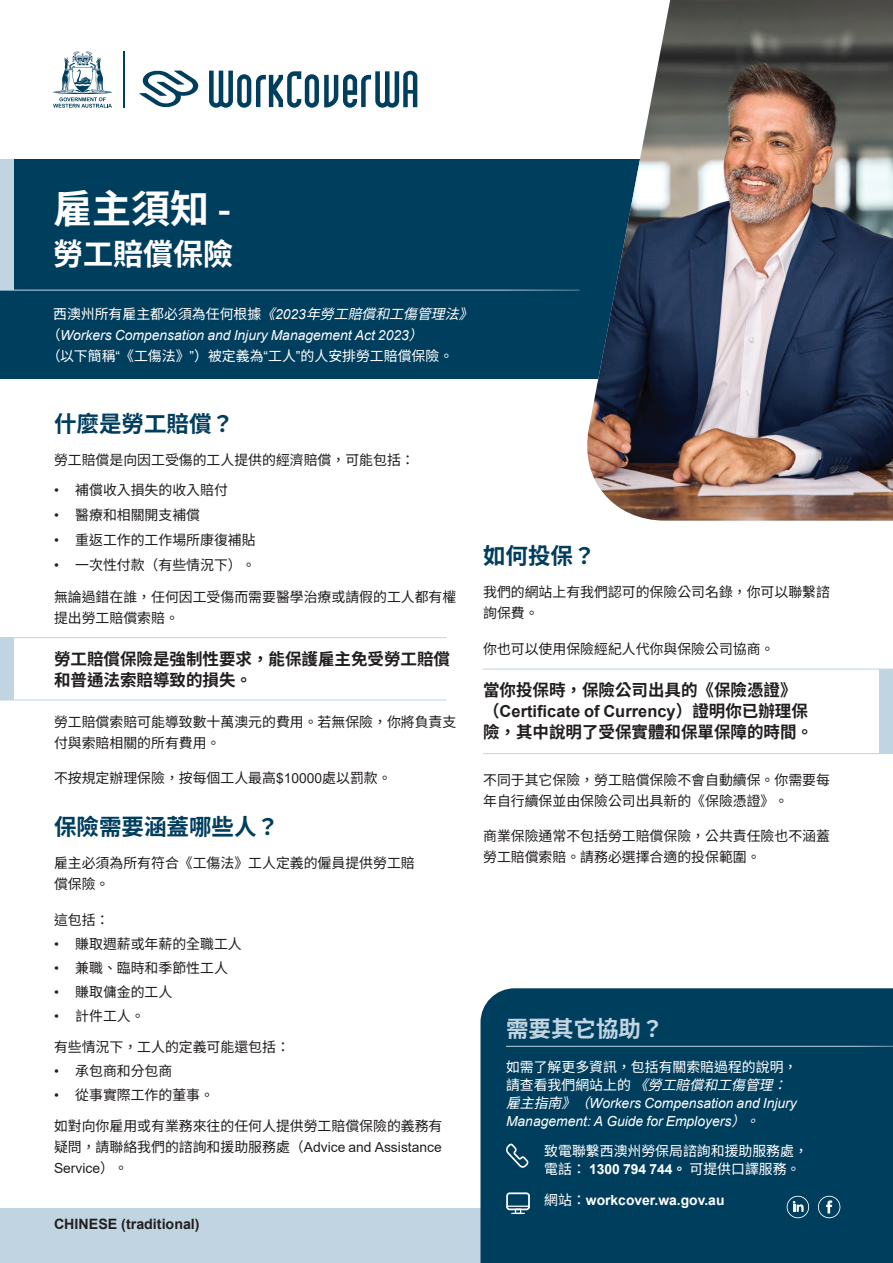
<style>
.page{position:relative;width:893px;height:1263px;background:#fff}
.page>*{position:absolute;margin:0;border:0;box-sizing:border-box;transform-origin:0 0}
.Cover_Page_Headings_Myriad_Pro{font:700 39px "Noto Sans TC";color:#fff}
.Cover_Page_Headings_Myriad_Pro-2{font:700 30px "Noto Sans TC";color:#fff}
._15pt_Heading{font:700 22.5px "Noto Sans TC";color:#003e5e}
._15pt_Heading-2{font:700 22.5px "Noto Sans TC";color:#c0d4e1}
.Highlighted_Section{font:700 16.5px/21px "Noto Sans TC";color:#231f20}
.H4_10pt_Bold_Heading{font:700 14.25px "Arial";color:#231f20}
.Body{font:13.8px/21px "Noto Sans TC";color:#231f20}
.Body-2{font:italic 13.8px/18px "Arial";color:#fff}
.Body_dot_point{font:13.8px "Noto Sans TC";color:#231f20}
.Body-3{font:13.8px/18px "Noto Sans TC";color:#fff}
.Body-4{font:700 13.8px "Arial";color:#fff}
.s1{font-family:"Myriad Pro"}
.s2{font-family:"Noto Sans TC";font-style:normal}
.s3{font-family:"Noto Sans TC"}
.s4{font-style:normal}
.s5{font-family:"Arial"}
.s6{font-family:"Arial";font-weight:700}
.s7{font-weight:700}
.s8{font-family:"Noto Sans TC";font-weight:400}
</style>
<div class="page">
<div style="left:0;top:1209px;width:893px;height:54px;background:#c0d4e1"></div>
<div style="left:480px;top:988px;width:413px;height:275px;background:#003e5e"></div>
<div style="left:0;top:159px;width:893px;height:220px;background:#003e5e"></div>
<hr style="left:0;top:290px;width:580px;height:1px;background:#c0d4e1">
<svg style="left:139px;top:70px;width:59px;height:37px"></svg>
<svg style="left:209px;top:71px;width:208px;height:37px"></svg>
<hr style="left:123px;top:51px;width:2px;height:57px;background:#003e5e">
<svg style="left:53px;top:51px;width:59px;height:57px"></svg>
<div style="left:0;top:159px;width:14px;height:131px;background:#c0d4e1"></div>
<hr style="left:506px;top:1046px;width:387px;height:1px;background:#c0d4e1">
<svg style="left:787px;top:1196px;width:22px;height:22px"></svg>
<svg style="left:818px;top:1196px;width:22px;height:22px"></svg>
<hr style="left:0;top:700px;width:446px;height:1px;background:#c0d4e1">
<hr style="left:483px;top:753px;width:410px;height:1px;background:#c0d4e1">
<hr style="left:0;top:637px;width:446px;height:1px;background:#c0d4e1">
<hr style="left:483px;top:669px;width:410px;height:1px;background:#c0d4e1">
<div style="left:0;top:638px;width:14px;height:62px;background:#c0d4e1"></div>
<div style="left:880px;top:669px;width:13px;height:84px;background:#c0d4e1"></div>
<svg style="left:506px;top:1143px;width:23px;height:25px"></svg>
<svg style="left:506px;top:1192px;width:24px;height:22px"></svg>
<hr style="left:507px;top:1205px;width:22px;height:2px;background:#fff">
<img style="left:579px;top:0;width:314px;height:521px">
<p class="Cover_Page_Headings_Myriad_Pro" style="left:53px;top:187px;width:179px">雇主須知 <span class="s1">-</span></p>
<p class="Cover_Page_Headings_Myriad_Pro-2" style="left:53px;top:237px;width:182px">勞工賠償保險</p>
<p class="Body-2" style="left:47px;top:304px;width:436px;line-height:21px;text-indent:6px"><span class="s2">西澳州所有雇主都必須為任何根據</span><span class="s3">《</span>2023<span class="s3">年勞工賠償和工傷管理法》</span><span class="s2">（</span>Workers Compensation and Injury Management Act 2023<span class="s3">）<br></span><span class="s2">（以下簡稱</span><span class="s4">“</span><span class="s2">《工傷法》</span><span class="s4">”</span><span class="s2">）被定義為</span><span class="s4">“</span><span class="s2">工人</span><span class="s4">”</span><span class="s2">的人安排勞工賠償保險。</span></p>
<p class="_15pt_Heading" style="left:54px;top:412px;width:181px">什麼是勞工賠償？</p>
<p class="Body" style="left:54px;top:450px;width:362px">勞工賠償是向因工受傷的工人提供的經濟賠償，可能包括：</p>
<p class="Body_dot_point" style="left:54px;top:482px;width:175px"><span class="s5">•</span> 補償收入損失的收入賠付</p>
<p class="Body_dot_point" style="left:54px;top:507px;width:148px"><span class="s5">•</span> 醫療和相關開支補償</p>
<p class="Body_dot_point" style="left:54px;top:532px;width:203px"><span class="s5">•</span> 重返工作的工作場所康復補貼</p>
<p class="Body_dot_point" style="left:54px;top:558px;width:203px"><span class="s5">•</span> 一次性付款（有些情況下）。</p>
<p class="Body" style="left:54px;top:587px;width:404px">無論過錯在誰，任何因工受傷而需要醫學治療或請假的工人都有權提出勞工賠償索賠。</p>
<p class="Highlighted_Section" style="left:54px;top:649px;width:397px">勞工賠償保險是強制性要求，能保護雇主免受勞工賠償和普通法索賠導致的損失。</p>
<p class="Body" style="left:54px;top:711px;width:404px">勞工賠償索賠可能導致數十萬澳元的費用。若無保險，你將負責支付與索賠相關的所有費用。</p>
<p class="Body" style="left:54px;top:768px;width:339px">不按規定辦理保險，按每個工人最高<span class="s5">$10000</span>處以罰款。</p>
<p class="_15pt_Heading" style="left:54px;top:814px;width:226px">保險需要涵蓋哪些人？</p>
<p class="Body" style="left:54px;top:852px;width:362px">雇主必須為所有符合《工傷法》工人定義的僱員提供勞工賠償保險。</p>
<p class="Body" style="left:54px;top:909px;width:57px">這包括：</p>
<p class="Body_dot_point" style="left:54px;top:936px;width:189px"><span class="s5">•</span> 賺取週薪或年薪的全職工人</p>
<p class="Body_dot_point" style="left:54px;top:960px;width:175px"><span class="s5">•</span> 兼職、臨時和季節性工人</p>
<p class="Body_dot_point" style="left:54px;top:984px;width:120px"><span class="s5">•</span> 賺取傭金的工人</p>
<p class="Body_dot_point" style="left:54px;top:1008px;width:92px"><span class="s5">•</span> 計件工人。</p>
<p class="Body" style="left:54px;top:1037px;width:237px">有些情況下，工人的定義可能還包括：</p>
<p class="Body_dot_point" style="left:54px;top:1063px;width:120px"><span class="s5">•</span> 承包商和分包商</p>
<p class="Body_dot_point" style="left:54px;top:1087px;width:162px"><span class="s5">•</span> 從事實際工作的董事。</p>
<p class="Body" style="left:54px;top:1116px;width:390px;text-align:justify">如對向你雇用或有業務來往的任何人提供勞工賠償保險的義務有疑問，請聯絡我們的諮詢和援助服務處（<span class="s5">Advice and Assistance Service</span>）。</p>
<p class="H4_10pt_Bold_Heading" style="left:54px;top:1213px;width:147px">CHINESE (traditional)</p>
<p class="_15pt_Heading" style="left:483px;top:543px;width:114px">如何投保？</p>
<p class="Body" style="left:483px;top:582px;width:348px">我們的網站上有我們認可的保險公司名錄，你可以聯繫諮詢保費。</p>
<p class="Body" style="left:483px;top:638px;width:293px">你也可以使用保險經紀人代你與保險公司協商。</p>
<p class="Highlighted_Section" style="left:483px;top:680px;width:331px">當你投保時，保險公司出具的《保險憑證》（<span class="s5">Certificate of Currency</span>）證明你已辦理保險，其中說明了受保實體和保單保障的時間。</p>
<p class="Body" style="left:483px;top:769px;width:348px">不同于其它保險，勞工賠償保險不會自動續保。你需要每年自行續保並由保險公司出具新的《保險憑證》。</p>
<p class="Body" style="left:483px;top:826px;width:348px">商業保險通常不包括勞工賠償保險，公共責任險也不涵蓋勞工賠償索賠。請務必選擇合適的投保範圍。</p>
<p class="_15pt_Heading-2" style="left:506px;top:1016px;width:159px">需要其它協助？</p>
<p class="Body-2" style="left:506px;top:1058px;width:293px"><span class="s2">如需了解更多資訊，包括有關索賠過程的說明，請查看我們網站上的</span> <span class="s3">《勞工賠償和工傷管理：雇主指南》（</span>Workers Compensation and Injury<br>Management: A Guide for Employers<span class="s3">）。</span></p>
<p class="Body-3" style="left:544px;top:1143px;width:265px">致電聯繫西澳州勞保局諮詢和援助服務處，電話： <span class="s6">1300 794 744</span><span class="s7">。</span> 可提供口譯服務。</p>
<p class="Body-4" style="left:544px;top:1190px;width:182px"><span class="s8">網站：</span>workcover.wa.gov.au</p>
</div>
